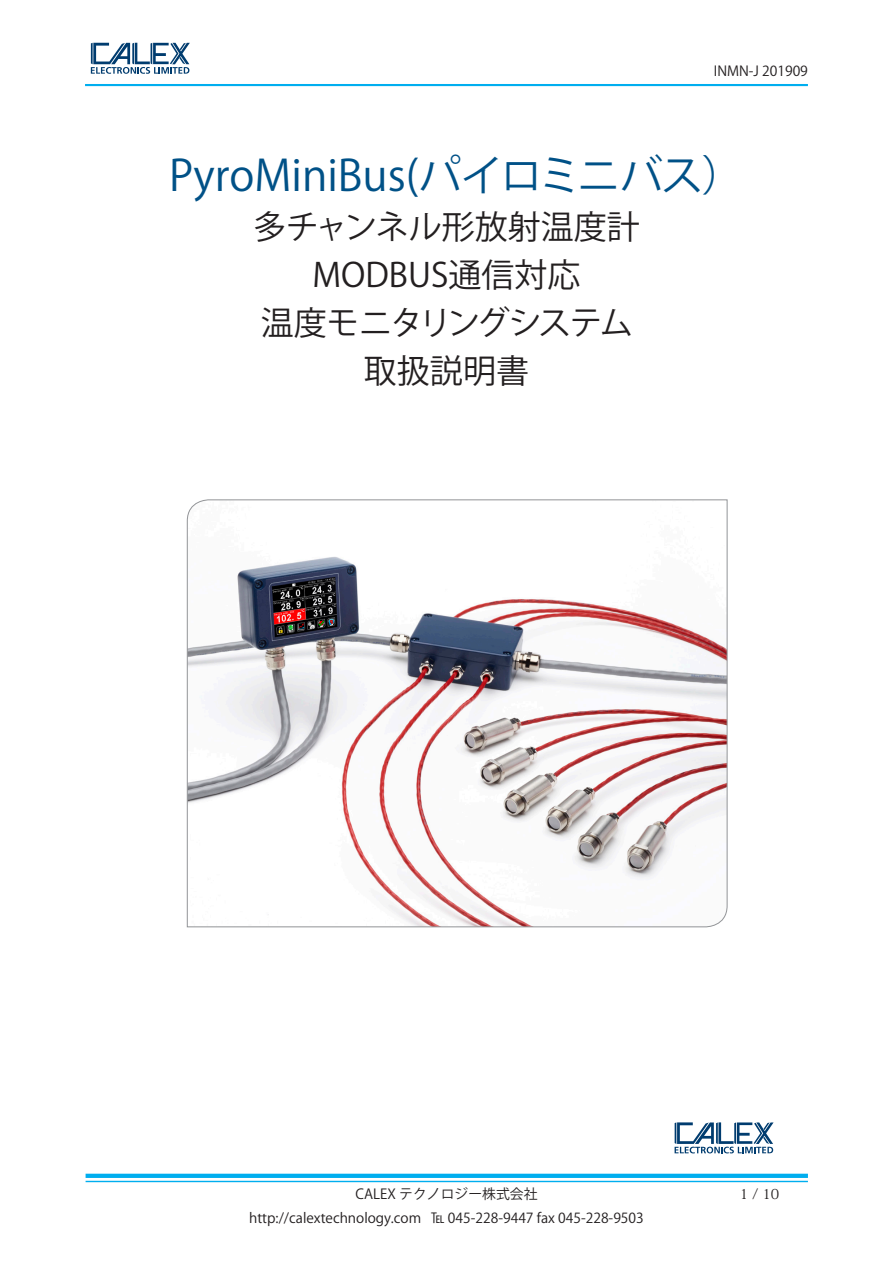
<style>
.page{position:relative;width:893px;height:1263px;background:#fff}
.page>*{position:absolute;margin:0;border:0;box-sizing:border-box;transform-origin:0 0}
.t1{font:42.45px "Koz Go Pr 6 N";color:#005187}
.t2{font:33px "Koz Go Pr 6 N";color:#231f20}
.t3{font:33px "Koz Go Pr 6 N";letter-spacing:-.05em;color:#231f20}
.t4{font:13.8px/24.2px "Koz Go Pr 6 N";color:#231f20}
.t5{font:13.8px "Koz Min Pr 6 N";color:#231f20}
</style>
<div class="page">
<svg style="left:91px;top:43px;width:99px;height:31px"></svg>
<hr style="left:86px;top:1174px;width:722px;height:4px;background:#00aeef">
<hr style="left:86px;top:1181px;width:722px;height:1px;background:#00aeef">
<hr style="left:85px;top:84px;width:723px;height:2px;background:#00aeef">
<svg style="left:187px;top:499px;width:540px;height:428px"></svg>
<svg style="left:675px;top:1122px;width:99px;height:31px"></svg>
<p class="t4" style="left:714px;top:59px;width:96px">INMN J- 201909</p>
<p class="t1" style="left:169px;top:151px;width:577px">PyroMiniBus(パイロミニバス(</p>
<p class="t2" style="left:253px;top:208px;width:388px">多チャンネル形放射温度計</p>
<p class="t2" style="left:313px;top:256px;width:269px">MODBUS通信対応</p>
<p class="t3" style="left:261px;top:304px;width:373px">温度モニタリングシステム</p>
<p class="t2" style="left:364px;top:352px;width:167px">取扱説明書</p>
<p class="t4" style="left:431px;top:1182px;width:214px;text-indent:-75px">CALEX テクノロジー株式会社<br>℡ 045-228-9447 fax 045-228-9503</p>
<p class="t4" style="left:249px;top:1206px;width:174px">http://calextechnology.com</p>
<p class="t5" style="left:740px;top:1186px;width:41px">1/10</p>
</div>
